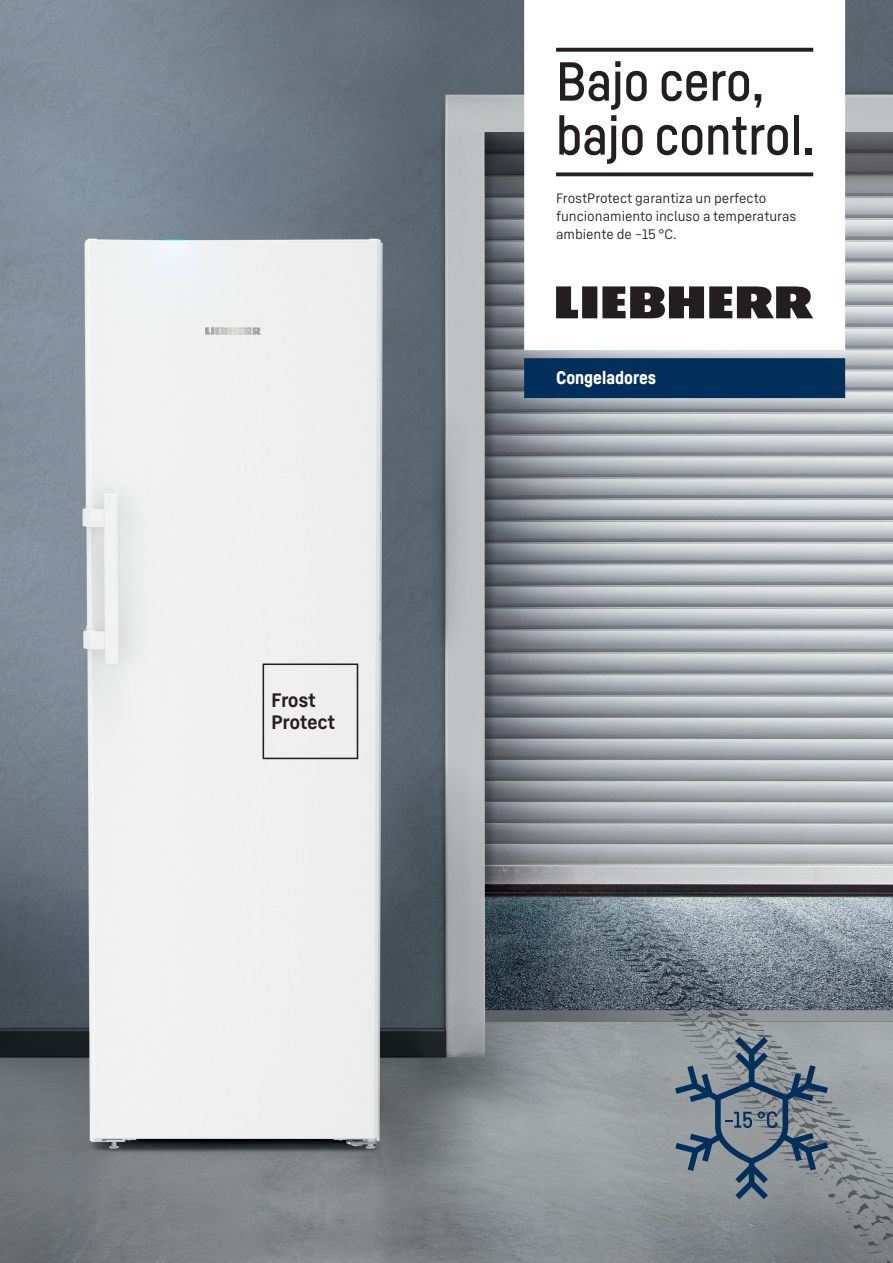
<style>
.page{position:relative;width:893px;height:1263px;background:#fff}
.page>*{position:absolute;margin:0;border:0;box-sizing:border-box;transform-origin:0 0}
.t1{font:54px/54px "Liebherr Head";color:#231f20}
.t2{font:700 19.2px/21.9px "Liebherr Text";letter-spacing:-.025em;color:#231f20}
.t3{font:900 18px "Liebherr Head";color:#fff}
.t4{font:13.5px/18px "Liebherr Text";color:#231f20}
</style>
<div class="page">
<img style="left:0;top:0;width:893px;height:1263px">
<div style="left:263px;top:663px;width:95px;height:96px;border:2px solid #231f20"></div>
<svg style="left:675px;top:1037px;width:153px;height:162px;background:#76838e"></svg>
<svg style="left:524px;top:0;width:321px;height:350px"></svg>
<div style="left:556px;top:48px;width:257px;height:124px;background:#fff"></div>
<div style="left:524px;top:358px;width:321px;height:40px;background:#002f5b"></div>
<svg style="left:556px;top:48px;width:257px;height:4px"></svg>
<svg style="left:556px;top:172px;width:257px;height:4px"></svg>
<svg style="left:556px;top:286px;width:257px;height:32px"></svg>
<h2 class="t2" style="left:271px;top:688px;width:65px">Frost<br>Protect</h2>
<h1 class="t1" style="left:556px;top:53px;width:260px">Bajo cero, bajo control.</h1>
<p class="t4" style="left:556px;top:188px;width:242px">FrostProtect garantiza un perfecto funcionamiento incluso a temperaturas ambiente de −15 °C.</p>
<h3 class="t3" style="left:556px;top:367px;width:102px">Congeladores</h3>
</div>
